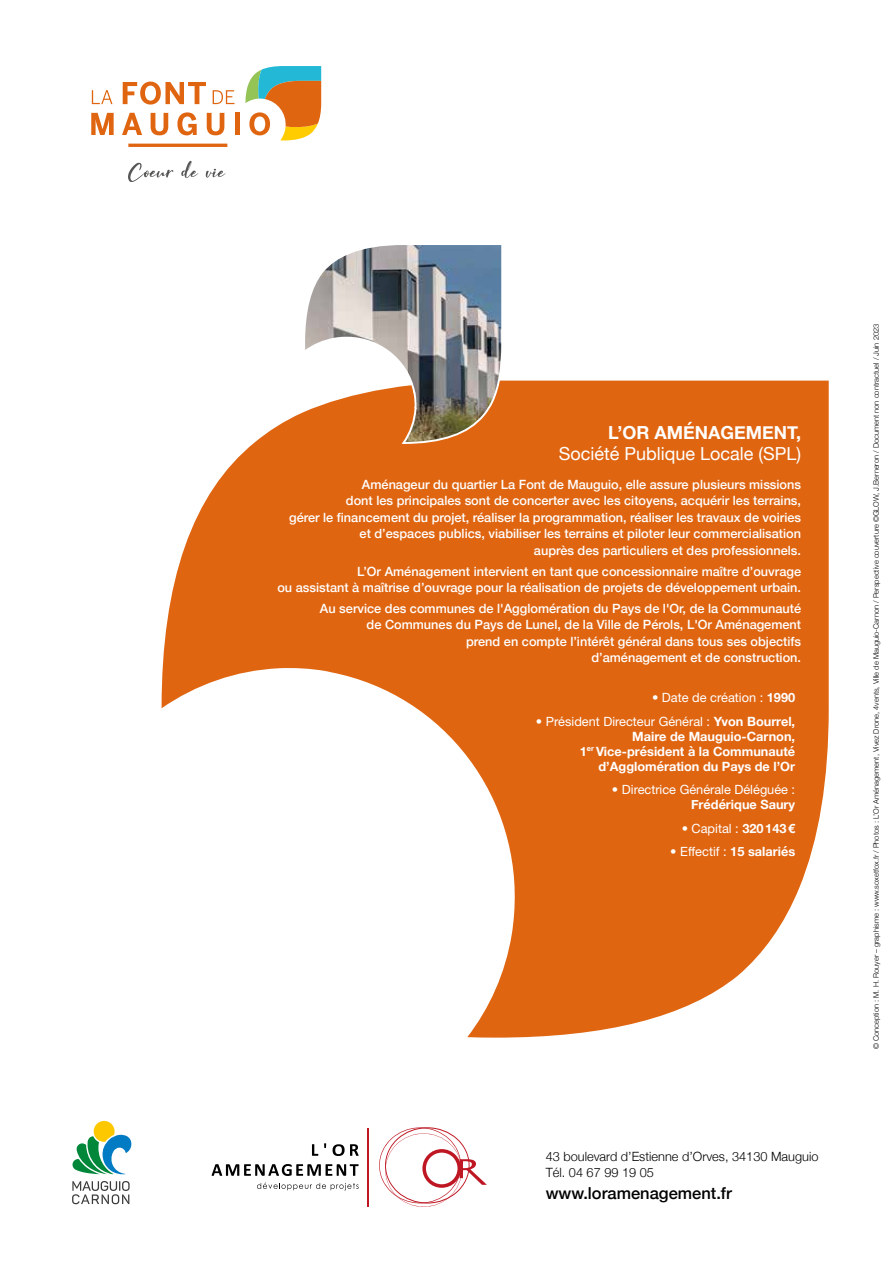
<style>
.page{position:relative;width:893px;height:1263px;background:#fff}
.page>*{position:absolute;margin:0;border:0;box-sizing:border-box;transform-origin:0 0}
.t1{font:18px "Helvetica Neue";color:#fff}
.t2{font:700 18px "Helvetica Neue";color:#fff}
.t3{font:500 16.5px "Helvetica Neue";color:#000}
.t4{font:500 12.75px/16.5px "Helvetica Neue";color:#fff;text-align:right}
.t5{font:700 12.75px/15px "Helvetica Neue";color:#fff;text-align:right}
.t6{font:12.75px "Helvetica Neue";color:#fff}
.t7{font:300 12.75px/15.8px "Helvetica Neue";color:#000}
.t8{font:300 7.5px "Helvetica Neue";color:#000}
.s1{font-weight:700}
.s2{font-weight:400}
</style>
<div class="page">
<svg style="left:162px;top:381px;width:667px;height:656px;fill:#df6511"></svg>
<svg style="left:72px;top:1121px;width:59px;height:83px"></svg>
<svg style="left:257px;top:1182px;width:102px;height:8px"></svg>
<svg style="left:212px;top:1164px;width:147px;height:12px"></svg>
<hr style="left:367px;top:1128px;width:1px;height:78px;background:#be1622">
<svg style="left:379px;top:1127px;width:108px;height:80px"></svg>
<svg style="left:312px;top:1144px;width:6px;height:12px"></svg>
<svg style="left:333px;top:1144px;width:26px;height:12px"></svg>
<svg style="left:302px;top:245px;width:202px;height:252px"></svg>
<hr style="left:128px;top:144px;width:99px;height:3px;background:#df6511">
<svg style="left:92px;top:90px;width:20px;height:14px"></svg>
<svg style="left:123px;top:82px;width:83px;height:23px"></svg>
<svg style="left:213px;top:90px;width:21px;height:14px"></svg>
<svg style="left:91px;top:113px;width:23px;height:22px"></svg>
<svg style="left:122px;top:113px;width:20px;height:22px"></svg>
<svg style="left:151px;top:113px;width:17px;height:22px"></svg>
<svg style="left:177px;top:112px;width:20px;height:23px"></svg>
<svg style="left:207px;top:113px;width:17px;height:22px"></svg>
<div style="left:235px;top:113px;width:5px;height:22px;background:#df6511"></div>
<svg style="left:245px;top:66px;width:76px;height:74px"></svg>
<svg style="left:128px;top:161px;width:98px;height:21px"></svg>
<h1 class="t2" style="left:608px;top:418px;width:194px">L’OR AMÉNAGEMENT,</h1>
<h1 class="t1" style="left:559px;top:440px;width:244px">Société Publique Locale (SPL)</h1>
<p class="t4" style="left:289px;top:475px;width:513px">Aménageur du quartier La Font de Mauguio, elle assure plusieurs missions<br>dont les principales sont de concerter avec les citoyens, acquérir les terrains,<br>gérer le financement du projet, réaliser la programmation, réaliser les travaux de voiries et d’espaces publics, viabiliser les terrains et piloter leur commercialisation<br>auprès des particuliers et des professionnels.</p>
<p class="t4" style="left:277px;top:562px;width:525px">L’Or Aménagement intervient en tant que concessionnaire maître d’ouvrage<br>ou assistant à maîtrise d’ouvrage pour la réalisation de projets de développement urbain.</p>
<p class="t4" style="left:320px;top:599px;width:483px">Au service des communes de l'Agglomération du Pays de l'Or, de la Communauté de Communes du Pays de Lunel, de la Ville de Pérols, L'Or Aménagement<br>prend en compte l’intérêt général dans tous ses objectifs<br>d’aménagement et de construction.</p>
<p class="t6" style="left:652px;top:690px;width:145px">• Date de création : <span class="s1">1990</span></p>
<p class="t5" style="left:536px;top:714px;width:261px"><span class="s2">• Président Directeur Général :</span> Yvon Bourrel, Maire de Mauguio-Carnon,<br>1<sup>er</sup> Vice-président à la Communauté d’Agglomération du Pays de l’Or</p>
<p class="t6" style="left:612px;top:782px;width:185px">• Directrice Générale Déléguée :</p>
<p class="t5" style="left:691px;top:797px;width:106px">Frédérique Saury</p>
<p class="t6" style="left:682px;top:820px;width:115px">• Capital : <span class="s1">320143€</span></p>
<p class="t6" style="left:670px;top:844px;width:126px">• Effectif : <span class="s1">15 salariés</span></p>
<p class="t7" style="left:546px;top:1148px;width:274px">43 boulevard d’Estienne d’Orves, 34130 Mauguio<br>Tél. 04 67 99 19 05</p>
<p class="t3" style="left:546px;top:1180px;width:188px">www.loramenagement.fr</p>
<p class="t8" style="left:870px;top:1049px;width:727px;rotate:-90deg">© Conception : M. H. Rouyer – graphisme : www.soxetfox.fr / Photos : L’Or Aménagement, Vivez Drone, 4vents, Ville de Mauguio-Carnon / Perspective couverture ©GLOW, J.Berneron / Document non contractuel / Juin 2023</p>
</div>
